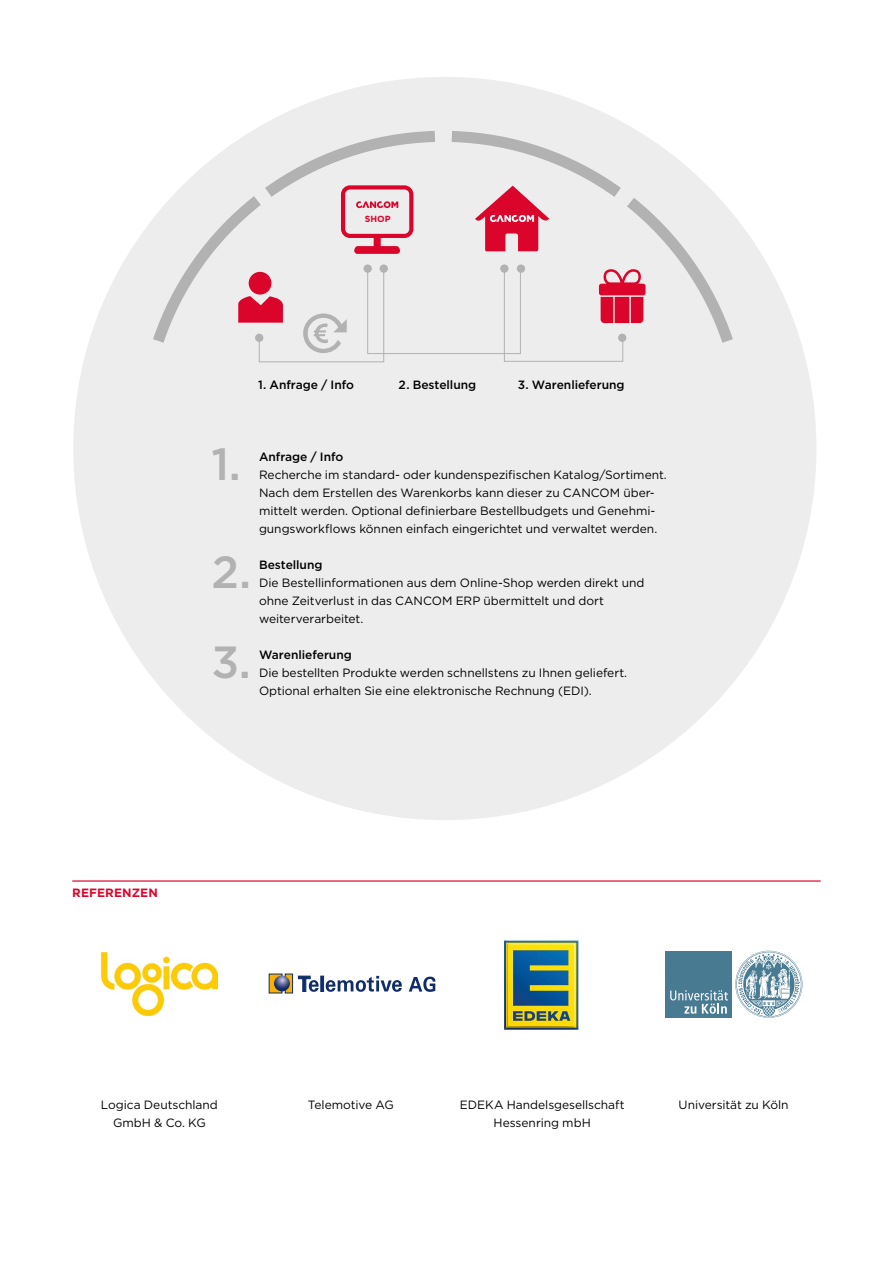
<style>
.page{position:relative;width:893px;height:1263px;background:#fff}
.page>*{position:absolute;margin:0;border:0;box-sizing:border-box;transform-origin:0 0}
.t1{font:500 45px/89.8px "Gotham";color:#b3b2b2}
.t2{font:12px/18px "Gotham";letter-spacing:-.005em;color:#000}
.t3{font:500 12px "Gotham";letter-spacing:-.005em;color:#000}
.t4{font:700 12px "Gotham";letter-spacing:.005em;color:#db052c}
.t5{font:700 8.85px "Gotham";color:#db052c}
</style>
<div class="page">
<div style="left:73px;top:77px;width:743px;height:743px;background:#ededed;border-radius:50%"></div>
<svg style="left:144px;top:125px;width:596px;height:237px"></svg>
<hr style="left:72px;top:880px;width:749px;height:2px;background:#db052c">
<img style="left:101px;top:953px;width:117px;height:63px">
<svg style="left:298px;top:976px;width:21px;height:16px"></svg>
<hr style="left:321px;top:976px;width:3px;height:15px;background:#102d69">
<svg style="left:326px;top:976px;width:76px;height:16px"></svg>
<svg style="left:409px;top:977px;width:26px;height:15px"></svg>
<div style="left:269px;top:974px;width:13px;height:19px;background:#f9b000"></div>
<div style="left:285px;top:974px;width:8px;height:19px;background:#f9b000"></div>
<div style="left:285px;top:974px;width:8px;height:19px;border:1px solid #102d69"></div>
<svg style="left:274px;top:975px;width:16px;height:16px"></svg>
<img style="left:504px;top:940px;width:75px;height:90px">
<div style="left:665px;top:951px;width:66px;height:67px;background:#487a92"></div>
<svg style="left:670px;top:990px;width:58px;height:24px"></svg>
<svg style="left:735px;top:951px;width:67px;height:67px"></svg>
<p class="t5" style="left:365px;top:213px;width:27px">SHOP</p>
<p class="t3" style="left:258px;top:377px;width:97px">1. Anfrage / Info</p>
<p class="t3" style="left:399px;top:377px;width:79px">2. Bestellung</p>
<p class="t3" style="left:518px;top:377px;width:108px">3. Warenlieferung</p>
<h1 class="t1" style="left:211px;top:419px;width:31px">1.</h1>
<h1 class="t1" style="left:211px;top:527px;width:42px">2.<br>3.</h1>
<p class="t3" style="left:259px;top:449px;width:86px">Anfrage / Info</p>
<p class="t2" style="left:259px;top:466px;width:409px">Recherche im standard- oder kundenspezifischen Katalog/Sortiment.<br>Nach dem Erstellen des Warenkorbs kann dieser zu CANCOM über&shy;mittelt werden. Optional definierbare Bestellbudgets und Genehmi&shy;gungsworkflows können einfach eingerichtet und verwaltet werden.</p>
<p class="t3" style="left:259px;top:557px;width:65px">Bestellung</p>
<p class="t2" style="left:259px;top:574px;width:387px">Die Bestellinformationen aus dem Online-Shop werden direkt und ohne Zeitverlust in das CANCOM ERP übermittelt und dort weiterverarbeitet.</p>
<p class="t3" style="left:259px;top:647px;width:94px">Warenlieferung</p>
<p class="t2" style="left:259px;top:664px;width:370px">Die bestellten Produkte werden schnellstens zu Ihnen geliefert.<br>Optional erhalten Sie eine elektronische Rechnung (EDI).</p>
<p class="t4" style="left:72px;top:884px;width:87px">REFERENZEN</p>
<p class="t2" style="left:101px;top:1096px;width:118px;text-align:center">Logica Deutschland<br>GmbH &amp; Co. KG</p>
<p class="t2" style="left:308px;top:1096px;width:87px">Telemotive AG</p>
<p class="t2" style="left:460px;top:1096px;width:166px;text-align:center">EDEKA Handelsgesellschaft<br>Hessenring mbH</p>
<p class="t2" style="left:678px;top:1096px;width:111px">Universität zu Köln</p>
</div>
